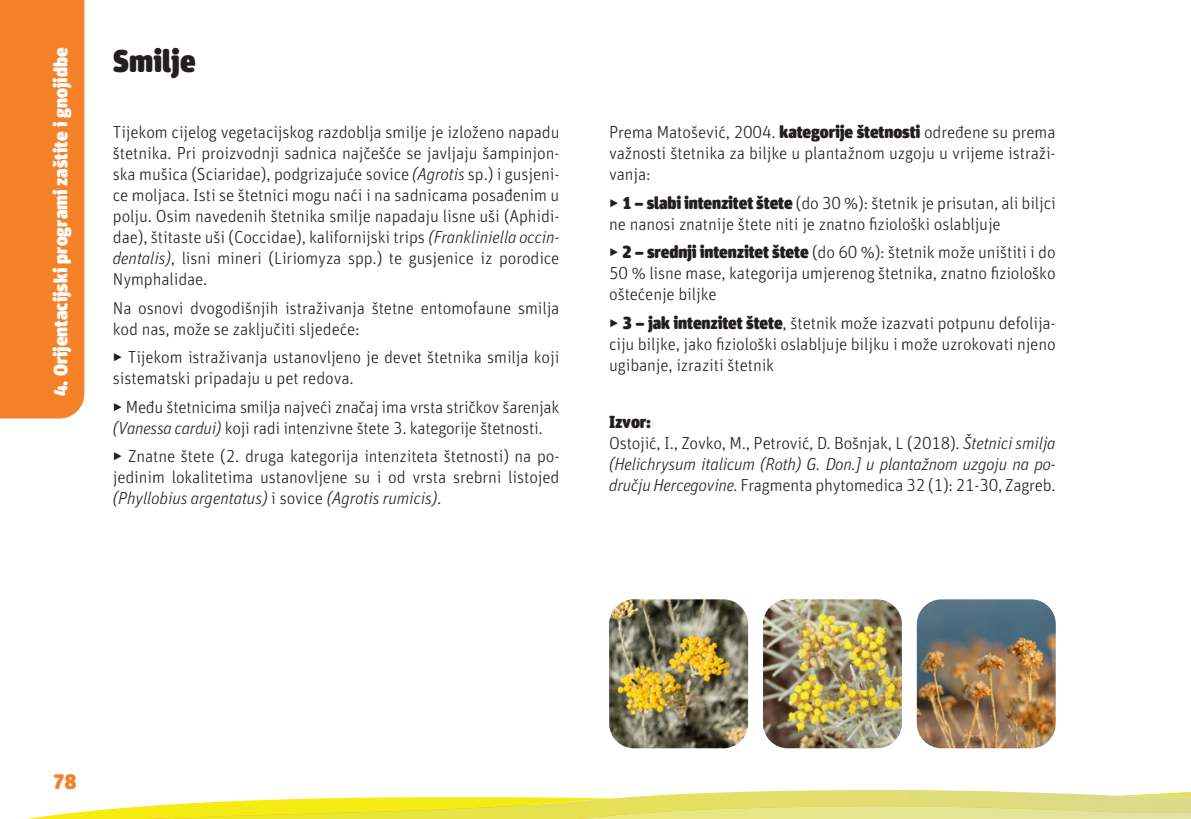
<style>
.page{position:relative;width:1191px;height:819px;background:#fff}
.page>*{position:absolute;margin:0;border:0;box-sizing:border-box;transform-origin:0 0}
.naslov_1{font:900 31.5px "FF Unit Rounded Pro";color:#231f20}
.t1{font:900 21px "FF Unit Rounded Pro";color:#f58229}
.t2{font:900 19.25px "FF Unit Rounded Pro";color:#fff}
.body{font:300 17.5px/21px "FF Unit Rounded Pro";letter-spacing:-.01em;color:#231f20;text-align:justify}
.body-2{font:italic 300 17.5px/21px "FF Unit Pro";letter-spacing:-.015em;color:#231f20}
.s1{font-family:"FF Unit Pro";font-style:italic}
.s2{font-weight:900}
.s3{font-family:"FF Unit Rounded Pro";font-weight:900;font-style:normal}
.s4{font-family:"FF Unit Rounded Pro";font-style:normal}
</style>
<div class="page">
<div style="left:0;top:0;width:84px;height:418px;background:#f58229"></div>
<svg style="left:27px;top:790px;width:1164px;height:29px"></svg>
<img style="left:609px;top:599px;width:139px;height:149px">
<img style="left:763px;top:599px;width:139px;height:149px">
<img style="left:916px;top:599px;width:139px;height:149px">
<p class="t2" style="left:47px;top:396px;width:350px;rotate:-90deg">4. Orijentacijski programi zaštite i gnojidbe</p>
<p class="naslov_1" style="left:113px;top:38px;width:84px">Smilje</p>
<p class="body" style="left:113px;top:121px;width:448px">Tijekom cijelog vegetacijskog razdoblja smilje je izloženo napadu štetnika. Pri proizvodnji sadnica najčešće se javljaju šampinjon&shy;ska mušica (Sciaridae), podgrizajuće sovice <span class="s1">(Agrotis</span> sp.) i gusjeni&shy;ce moljaca. Isti se štetnici mogu naći i na sadnicama posađenim u polju. Osim navedenih štetnika smilje napadaju lisne uši (Aphidi&shy;dae), štitaste uši (Coccidae), kalifornijski trips <span class="s1">(Frankliniella occin&shy;dentalis)</span>, lisni mineri (Liriomyza spp.) te gusjenice iz porodice Nymphalidae.</p>
<p class="body" style="left:113px;top:297px;width:448px">Na osnovi dvogodišnjih istraživanja štetne entomofaune smilja kod nas, može se zaključiti sljedeće:</p>
<p class="body" style="left:113px;top:346px;width:448px">‣ Tijekom istraživanja ustanovljeno je devet štetnika smilja koji sistematski pripadaju u pet redova.</p>
<p class="body" style="left:113px;top:396px;width:448px">‣ Među štetnicima smilja najveći značaj ima vrsta stričkov šarenjak <span class="s1">(Vanessa cardui)</span> koji radi intenzivne štete 3. kategorije štetnosti.</p>
<p class="body" style="left:113px;top:445px;width:448px">‣ Znatne štete (2. druga kategorija intenziteta štetnosti) na po&shy;jedinim lokalitetima ustanovljene su i od vrsta srebrni listojed <span class="s1">(Phyllobius argentatus)</span> i sovice <span class="s1">(Agrotis rumicis)</span>.</p>
<p class="body" style="left:609px;top:121px;width:448px">Prema Matošević, 2004. <span class="s2">kategorije štetnosti</span> određene su prema važnosti štetnika za biljke u plantažnom uzgoju u vrijeme istraži&shy;vanja:</p>
<p class="body" style="left:609px;top:192px;width:448px">‣ <span class="s2">1 – slabi intenzitet štete</span> (do 30 %): štetnik je prisutan, ali biljci ne nanosi znatnije štete niti je znatno fiziološki oslabljuje</p>
<p class="body" style="left:609px;top:241px;width:448px">‣ <span class="s2">2 – srednji intenzitet štete</span> (do 60 %): štetnik može uništiti i do 50 % lisne mase, kategorija umjerenog štetnika, znatno fiziološko oštećenje biljke</p>
<p class="body" style="left:609px;top:312px;width:448px">‣ <span class="s2">3 – jak intenzitet štete</span>, štetnik može izazvati potpunu defolija&shy;ciju biljke, jako fiziološki oslabljuje biljku i može uzrokovati njeno ugibanje, izraziti štetnik</p>
<p class="body-2" style="left:609px;top:410px;width:448px"><span class="s3">Izvor:<br></span><span class="s4">Ostojić, I., Zovko, M., Petrović, D. Bošnjak, L (2018).</span> Štetnici smilja (Helichrysum italicum (Roth) G. Don.] u plantažnom uzgoju na po&shy;dručju Hercegovine. <span class="s4">Fragmenta phytomedica 32 (1): 21-30, Zagreb.</span></p>
<p class="t1" style="left:53px;top:765px;width:25px">78</p>
</div>
